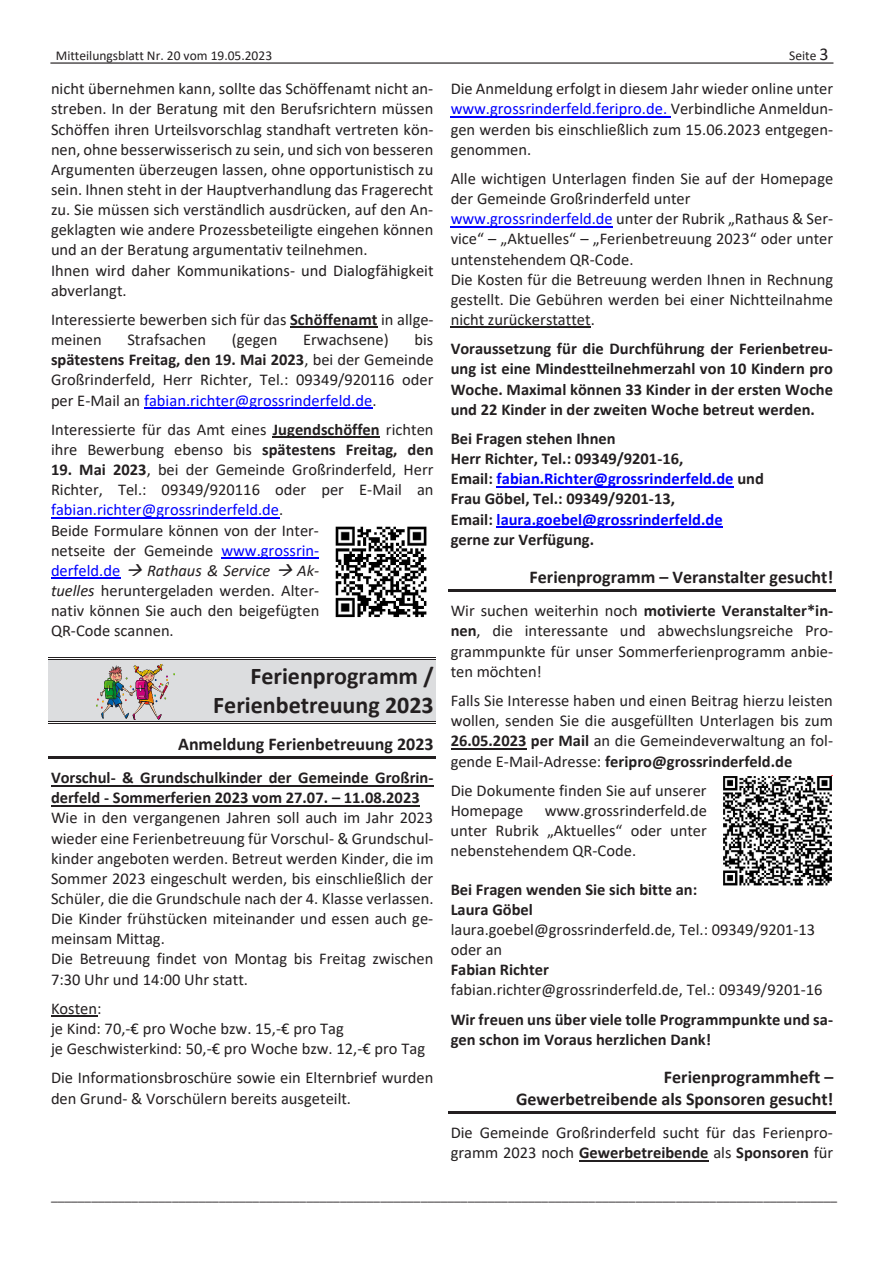
<style>
.page{position:relative;width:893px;height:1263px;background:#fff}
.page>*{position:absolute;margin:0;border:0;box-sizing:border-box;transform-origin:0 0}
.t1{font:700 24px/29.4px "Calibri";color:#231f20;text-align:right}
.t2{font:700 18px/21.9px "Calibri";color:#231f20;text-align:right}
.t3{font:16.5px/20.1px "Calibri";color:#231f20}
.t4{font:700 16.5px/20.1px "Calibri";color:#231f20}
.t5{font:13.5px "Calibri";color:#231f20}
.s1{font-size:18px}
.s2{font-weight:700}
.s3{color:#00f}
.s4{font-style:italic}
</style>
<div class="page">
<hr style="left:50px;top:62px;width:783px;height:2px;background:#231f20">
<hr style="left:290px;top:327px;width:88px;height:1px;background:#231f20">
<hr style="left:144px;top:407px;width:228px;height:2px;background:#00f">
<hr style="left:273px;top:437px;width:107px;height:1px;background:#231f20">
<hr style="left:51px;top:517px;width:228px;height:1px;background:#00f">
<hr style="left:221px;top:558px;width:98px;height:1px;background:#00f">
<hr style="left:51px;top:578px;width:69px;height:1px;background:#00f">
<div style="left:49px;top:659px;width:387px;height:31px;background:#dcdddf"></div>
<hr style="left:49px;top:657px;width:387px;height:1px;background:#231f20">
<hr style="left:49px;top:659px;width:387px;height:1px;background:#231f20">
<div style="left:49px;top:690px;width:387px;height:31px;background:#dcdddf"></div>
<hr style="left:49px;top:723px;width:387px;height:1px;background:#231f20">
<hr style="left:49px;top:721px;width:387px;height:1px;background:#231f20">
<hr style="left:49px;top:756px;width:387px;height:2px;background:#231f20">
<hr style="left:51px;top:785px;width:383px;height:1px;background:#231f20">
<hr style="left:51px;top:805px;width:369px;height:1px;background:#231f20">
<hr style="left:51px;top:1016px;width:46px;height:1px;background:#231f20">
<hr style="left:451px;top:116px;width:220px;height:1px;background:#00f">
<hr style="left:451px;top:226px;width:162px;height:1px;background:#00f">
<hr style="left:451px;top:327px;width:140px;height:1px;background:#231f20">
<hr style="left:497px;top:486px;width:237px;height:1px;background:#00f">
<hr style="left:497px;top:526px;width:226px;height:2px;background:#00f">
<hr style="left:448px;top:589px;width:388px;height:2px;background:#231f20">
<hr style="left:451px;top:748px;width:75px;height:1px;background:#231f20">
<hr style="left:448px;top:1111px;width:388px;height:2px;background:#231f20">
<hr style="left:579px;top:1160px;width:130px;height:1px;background:#231f20">
<img style="left:97px;top:664px;width:77px;height:55px">
<img style="left:723px;top:775px;width:110px;height:111px">
<img style="left:335px;top:526px;width:92px;height:92px">
<p class="t5" style="left:56px;top:46px;width:218px">Mitteilungsblatt Nr. 20 vom 19.05.2023</p>
<p class="t5" style="left:789px;top:46px;width:41px">Seite <span class="s1">3</span></p>
<p class="t3" style="left:51px;top:78px;width:384px">nicht übernehmen kann, sollte das Schöffenamt nicht an&shy;streben. In der Beratung mit den Berufsrichtern müssen Schöffen ihren Urteilsvorschlag standhaft vertreten kön&shy;nen, ohne besserwisserisch zu sein, und sich von besseren Argumenten überzeugen lassen, ohne opportunistisch zu sein. Ihnen steht in der Hauptverhandlung das Fragerecht zu. Sie müssen sich verständlich ausdrücken, auf den An&shy;geklagten wie andere Prozessbeteiligte eingehen können und an der Beratung argumentativ teilnehmen.<br>Ihnen wird daher Kommunikations- und Dialogfähigkeit abverlangt.</p>
<p class="t3" style="left:51px;top:309px;width:384px">Interessierte bewerben sich für das <span class="s2">Schöffenamt</span> in allge&shy;meinen</p>
<p class="t3" style="left:127px;top:329px;width:80px">Strafsachen</p>
<p class="t3" style="left:232px;top:329px;width:47px">(gegen</p>
<p class="t3" style="left:303px;top:329px;width:87px">Erwachsene)</p>
<p class="t3" style="left:51px;top:329px;width:384px;text-align:justify;text-indent:364px">bis <span class="s2">spätestens Freitag, den 19. Mai 2023</span>, bei der Gemeinde Großrinderfeld, Herr Richter, Tel.: 09349/920116 oder per E-Mail an <span class="s3">fabian.richter@grossrinderfeld.de</span>.</p>
<p class="t3" style="left:51px;top:419px;width:384px">Interessierte für das Amt eines <span class="s2">Jugendschöffen</span> richten ihre Bewerbung ebenso bis <span class="s2">spätestens Freitag, den</span></p>
<p class="t3" style="left:51px;top:459px;width:384px"><span class="s2">19. Mai 2023</span>, bei der Gemeinde Großrinderfeld, Herr Richter, Tel.: 09349/920116 oder per E-Mail an <span class="s3">fabian.richter@grossrinderfeld.de</span>.<br>Beide Formulare können von der Inter-<br>netseite der Gemeinde <span class="s3">www.grossrin-<br>derfeld.de</span> →<span class="s4">Rathaus &amp; Service</span> →<span class="s4">Ak-<br>tuelles</span> heruntergeladen werden. Alter-<br>nativ können Sie auch den beigefügten<br>QR-Code scannen.</p>
<h1 class="t1" style="left:213px;top:661px;width:222px">Ferienprogramm /<br>Ferienbetreuung 2023</h1>
<p class="t2" style="left:178px;top:732px;width:257px">Anmeldung Ferienbetreuung 2023</p>
<p class="t4" style="left:51px;top:767px;width:384px">Vorschul- &amp; Grundschulkinder der Gemeinde Großrin&shy;derfeld - Sommerferien 2023 vom 27.07. – 11.08.2023</p>
<p class="t3" style="left:51px;top:807px;width:384px">Wie in den vergangenen Jahren soll auch im Jahr 2023 wieder eine Ferienbetreuung für Vorschul- &amp; Grundschul&shy;kinder angeboten werden. Betreut werden Kinder, die im Sommer 2023 eingeschult werden, bis einschließlich der Schüler, die die Grundschule nach der 4. Klasse verlassen.<br>Die Kinder frühstücken miteinander und essen auch ge&shy;meinsam Mittag.<br>Die Betreuung findet von Montag bis Freitag zwischen 7:30 Uhr und 14:00 Uhr statt.</p>
<p class="t3" style="left:51px;top:998px;width:376px">Kosten:<br>je Kind: 70,-€ pro Woche bzw. 15,-€ pro Tag<br>je Geschwisterkind: 50,-€ pro Woche bzw. 12,-€ pro Tag</p>
<p class="t3" style="left:51px;top:1067px;width:384px">Die Informationsbroschüre sowie ein Elternbrief wurden den Grund- &amp; Vorschülern bereits ausgeteilt.</p>
<p class="t3" style="left:451px;top:78px;width:384px;text-align:justify">Die Anmeldung erfolgt in diesem Jahr wieder online unter <span class="s3">www.grossrinderfeld.feripro.de.</span> Verbindliche Anmeldun&shy;gen werden bis einschließlich zum 15.06.2023 entgegen&shy;genommen.</p>
<p class="t3" style="left:451px;top:168px;width:384px">Alle wichtigen Unterlagen finden Sie auf der Homepage der Gemeinde Großrinderfeld unter <span class="s3">www.grossrinderfeld.de</span> unter der Rubrik „Rathaus &amp; Ser&shy;vice“ – „Aktuelles“ – „Ferienbetreuung 2023“ oder unter untenstehendem QR-Code.<br>Die Kosten für die Betreuung werden Ihnen in Rechnung gestellt. Die Gebühren werden bei einer Nichtteilnahme nicht zurückerstattet.</p>
<p class="t4" style="left:451px;top:339px;width:384px;text-align:justify">Voraussetzung für die Durchführung der Ferienbetreu&shy;ung ist eine Mindestteilnehmerzahl von 10 Kindern pro Woche. Maximal können 33 Kinder in der ersten Woche und 22 Kinder in der zweiten Woche betreut werden.</p>
<p class="t4" style="left:451px;top:428px;width:315px">Bei Fragen stehen Ihnen<br>Herr Richter, Tel.: 09349/9201-16,<br>Email: <span class="s3">fabian.Richter@grossrinderfeld.de</span> und Frau Göbel, Tel.: 09349/9201-13,<br>Email: <span class="s3">laura.goebel@grossrinderfeld.de </span>gerne zur Verfügung.</p>
<p class="t2" style="left:530px;top:566px;width:305px">Ferienprogramm – Veranstalter gesucht!</p>
<p class="t3" style="left:451px;top:600px;width:384px;text-align:justify">Wir suchen weiterhin noch <span class="s2">motivierte Veranstalter*in&shy;nen</span>, die interessante und abwechslungsreiche Pro&shy;grammpunkte für unser Sommerferienprogramm anbie&shy;ten möchten!</p>
<p class="t3" style="left:451px;top:690px;width:384px;text-align:justify">Falls Sie Interesse haben und einen Beitrag hierzu leisten wollen, senden Sie die ausgefüllten Unterlagen bis zum <span class="s2">26.05.2023 per Mail</span> an die Gemeindeverwaltung an fol&shy;gende E-Mail-Adresse: <span class="s2">feripro@grossrinderfeld.de</span></p>
<p class="t3" style="left:451px;top:780px;width:258px">Die Dokumente finden Sie auf unserer<br>Homepage</p>
<p class="t3" style="left:451px;top:800px;width:258px;text-align:justify;text-indent:94px">www.grossrinderfeld.de unter Rubrik „Aktuelles“ oder unter nebenstehendem QR-Code.</p>
<p class="t4" style="left:451px;top:879px;width:248px">Bei Fragen wenden Sie sich bitte an:<br>Laura Göbel</p>
<p class="t3" style="left:451px;top:919px;width:366px">laura.goebel@grossrinderfeld.de, Tel.: 09349/9201-13 oder an</p>
<p class="t4" style="left:451px;top:959px;width:100px">Fabian Richter</p>
<p class="t3" style="left:451px;top:979px;width:373px">fabian.richter@grossrinderfeld.de, Tel.: 09349/9201-16</p>
<p class="t4" style="left:451px;top:1009px;width:384px">Wir freuen uns über viele tolle Programmpunkte und sa&shy;gen schon im Voraus herzlichen Dank!</p>
<p class="t2" style="left:516px;top:1066px;width:319px">Ferienprogrammheft –<br>Gewerbetreibende als Sponsoren gesucht!</p>
<p class="t3" style="left:451px;top:1122px;width:384px">Die Gemeinde Großrinderfeld sucht für das Ferienpro&shy;gramm 2023 noch <span class="s2">Gewerbetreibende</span> als <span class="s2">Sponsoren</span> für</p>
<p class="t5" style="left:51px;top:1186px;width:788px">_____________________________________________________________________________________________________________________</p>
</div>
